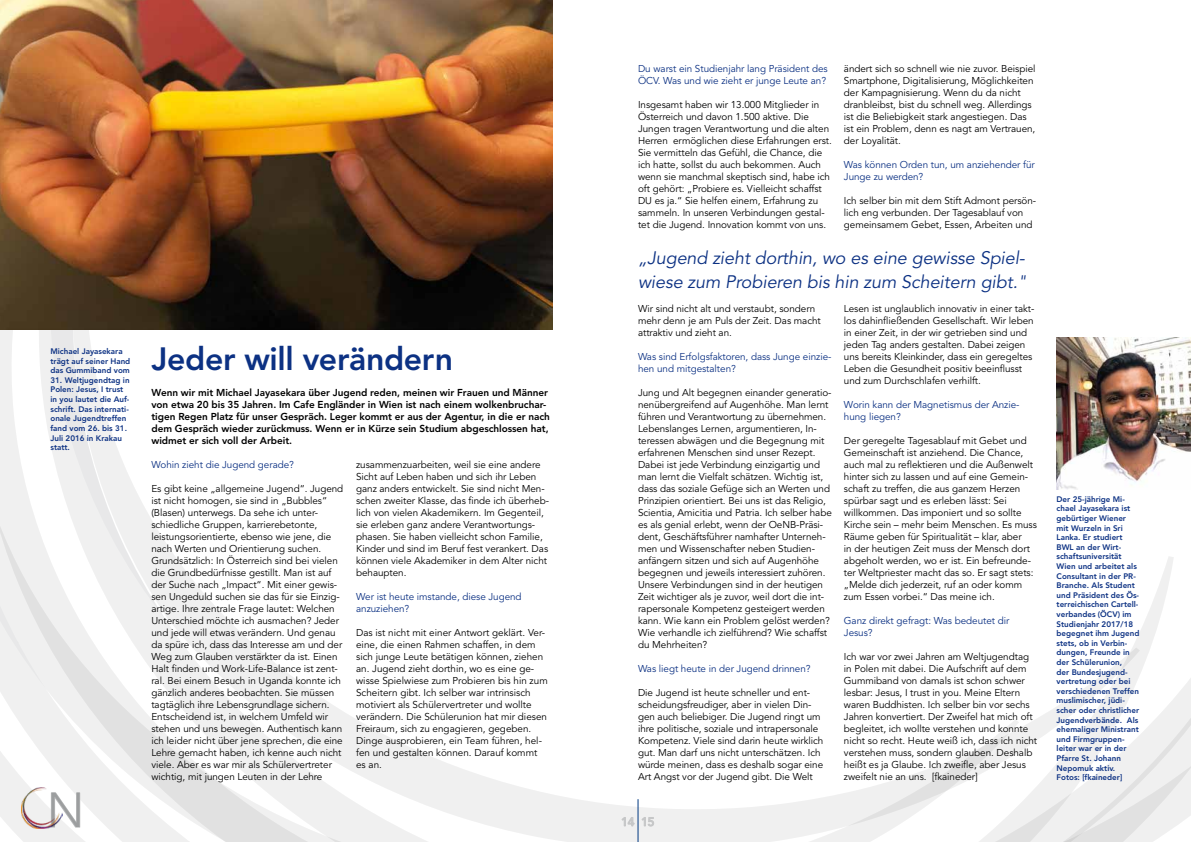
<style>
.page{position:relative;width:1191px;height:842px;background:#fff}
.page>*{position:absolute;margin:0;border:0;box-sizing:border-box;transform-origin:0 0}
.t1{font:300 48.6px "Avenir LT Std";color:#9c9e9f}
.t2{font:800 32px "Avenir LT Std";letter-spacing:-.01em;color:#0c3183}
.t3{font:italic 18px/24px "Avenir LT Std";letter-spacing:-.005em;color:#0c3183}
.t4{font:800 10px/12px "Avenir LT Std";letter-spacing:-.005em;color:#000}
.t5{font:9.9px/12px "Avenir LT Std";letter-spacing:-.005em;color:#000}
.t6{font:9.9px/12px "Avenir LT Std";letter-spacing:-.005em;color:#0c3183}
.t7{font:800 8px/9.6px "Avenir LT Std";color:#0c3183}
</style>
<div class="page">
<svg style="left:0;top:329px;width:706px;height:513px"></svg>
<svg style="left:706px;top:557px;width:485px;height:285px"></svg>
<svg style="left:62px;top:792px;width:18px;height:36px"></svg>
<img style="left:21px;top:788px;width:41px;height:40px">
<hr style="left:637px;top:799px;width:1px;height:43px;background:#003882">
<svg style="left:621px;top:817px;width:13px;height:9px"></svg>
<svg style="left:641px;top:817px;width:13px;height:9px"></svg>
<img style="left:0;top:0;width:553px;height:329px">
<img style="left:1056px;top:337px;width:135px;height:153px">
<p class="t7" style="left:50px;top:346px;width:81px">Michael Jayasekara trägt auf seiner Hand das Gummiband vom</p>
<p class="t7" style="left:50px;top:375px;width:81px">31. Weltjugendtag in<br>Polen: Jesus, I trust in you lautet die Auf&shy;schrift. Das internati&shy;onale Jugendtreffen fand vom 26. bis 31.<br>Juli 2016 in Krakau statt.</p>
<h1 class="t1" style="left:47px;top:782px;width:39px">N</h1>
<h2 class="t2" style="left:151px;top:340px;width:303px">Jeder will verändern</h2>
<p class="t4" style="left:151px;top:387px;width:400px">Wenn wir mit Michael Jayasekara über Jugend reden, meinen wir Frauen und Männer von etwa 20 bis 35 Jahren. Im Cafe Engländer in Wien ist nach einem wolkenbruchar&shy;tigen Regen Platz für unser Gespräch. Leger kommt er aus der Agentur, in die er nach dem Gespräch wieder zurückmuss. Wenn er in Kürze sein Studium abgeschlossen hat, widmet er sich voll der Arbeit.</p>
<p class="t6" style="left:151px;top:459px;width:144px">Wohin zieht die Jugend gerade?</p>
<p class="t5" style="left:151px;top:483px;width:193px">Es gibt keine „allgemeine Jugend“. Jugend ist nicht homogen, sie sind in „Bubbles“ (Blasen) unterwegs. Da sehe ich unter&shy;schiedliche Gruppen, karrierebetonte, leistungsorientierte, ebenso wie jene, die nach Werten und Orientierung suchen.<br>Grundsätzlich: In Österreich sind bei vielen die Grundbedürfnisse gestillt. Man ist auf der Suche nach „Impact“. Mit einer gewis&shy;sen Ungeduld suchen sie das für sie Einzig&shy;artige. Ihre zentrale Frage lautet: Welchen Unterschied möchte ich ausmachen? Jeder und jede will etwas verändern. Und genau da spüre ich, dass das Interesse am und der Weg zum Glauben verstärkter da ist. Einen Halt finden und Work-Life-Balance ist zent&shy;ral. Bei einem Besuch in Uganda konnte ich gänzlich anderes beobachten. Sie müssen tagtäglich ihre Lebensgrundlage sichern.<br>Entscheidend ist, in welchem Umfeld wir stehen und uns bewegen. Authentisch kann ich leider nicht über jene sprechen, die eine Lehre gemacht haben, ich kenne auch nicht viele. Aber es war mir als Schülervertreter wichtig, mit jungen Leuten in der Lehre</p>
<p class="t5" style="left:356px;top:459px;width:194px">zusammenzuarbeiten, weil sie eine andere Sicht auf Leben haben und sich ihr Leben ganz anders entwickelt. Sie sind nicht Men&shy;schen zweiter Klasse, das finde ich überheb&shy;lich von vielen Akademikern. Im Gegenteil, sie erleben ganz andere Verantwortungs&shy;phasen. Sie haben vielleicht schon Familie, Kinder und sind im Beruf fest verankert. Das können viele Akademiker in dem Alter nicht behaupten.</p>
<p class="t6" style="left:356px;top:591px;width:167px">Wer ist heute imstande, diese Jugend anzuziehen?</p>
<p class="t5" style="left:356px;top:627px;width:193px">Das ist nicht mit einer Antwort geklärt. Ver&shy;eine, die einen Rahmen schaffen, in dem sich junge Leute betätigen können, ziehen an. Jugend zieht dorthin, wo es eine ge&shy;wisse Spielwiese zum Probieren bis hin zum Scheitern gibt. Ich selber war intrinsisch motiviert als Schülervertreter und wollte verändern. Die Schülerunion hat mir diesen Freiraum, sich zu engagieren, gegeben.<br>Dinge ausprobieren, ein Team führen, hel&shy;fen und gestalten können. Darauf kommt es an.</p>
<p class="t6" style="left:638px;top:63px;width:191px">Du warst ein Studienjahr lang Präsident des<br>ÖCV. Was und wie zieht er junge Leute an?</p>
<p class="t5" style="left:638px;top:99px;width:195px">Insgesamt haben wir 13.000 Mitglieder in Österreich und davon 1.500 aktive. Die Jungen tragen Verantwortung und die alten Herren ermöglichen diese Erfahrungen erst.<br>Sie vermitteln das Gefühl, die Chance, die ich hatte, sollst du auch bekommen. Auch wenn sie manchmal skeptisch sind, habe ich oft gehört: „Probiere es. Vielleicht schaffst DU es ja.“ Sie helfen einem, Erfahrung zu sammeln. In unseren Verbindungen gestal&shy;tet die Jugend. Innovation kommt von uns.</p>
<p class="t5" style="left:844px;top:63px;width:193px">ändert sich so schnell wie nie zuvor. Beispiel Smartphone, Digitalisierung, Möglichkeiten der Kampagnisierung. Wenn du da nicht dranbleibst, bist du schnell weg. Allerdings ist die Beliebigkeit stark angestiegen. Das ist ein Problem, denn es nagt am Vertrauen, der Loyalität.</p>
<p class="t6" style="left:844px;top:159px;width:192px">Was können Orden tun, um anziehender für<br>Junge zu werden?</p>
<p class="t5" style="left:844px;top:195px;width:194px">Ich selber bin mit dem Stift Admont persön&shy;lich eng verbunden. Der Tagesablauf von gemeinsamem Gebet, Essen, Arbeiten und</p>
<h3 class="t3" style="left:638px;top:246px;width:390px">„Jugend zieht dorthin, wo es eine gewisse Spiel&shy;wiese zum Probieren bis hin zum Scheitern gibt."</h3>
<p class="t5" style="left:638px;top:303px;width:184px">Wir sind nicht alt und verstaubt, sondern mehr denn je am Puls der Zeit. Das macht attraktiv und zieht an.</p>
<p class="t6" style="left:638px;top:351px;width:195px">Was sind Erfolgsfaktoren, dass Junge einzie&shy;hen und mitgestalten?</p>
<p class="t5" style="left:638px;top:387px;width:195px">Jung und Alt begegnen einander generatio&shy;nenübergreifend auf Augenhöhe. Man lernt führen und Verantwortung zu übernehmen.<br>Lebenslanges Lernen, argumentieren, In&shy;teressen abwägen und die Begegnung mit erfahrenen Menschen sind unser Rezept.<br>Dabei ist jede Verbindung einzigartig und man lernt die Vielfalt schätzen. Wichtig ist, dass das soziale Gefüge sich an Werten und Prinzipien orientiert. Bei uns ist das Religio, Scientia, Amicitia und Patria. Ich selber habe es als genial erlebt, wenn der OeNB-Präsi&shy;dent, Geschäftsführer namhafter Unterneh&shy;men und Wissenschafter neben Studien&shy;anfängern sitzen und sich auf Augenhöhe begegnen und jeweils interessiert zuhören.<br>Unsere Verbindungen sind in der heutigen Zeit wichtiger als je zuvor, weil dort die int&shy;rapersonale Kompetenz gesteigert werden kann. Wie kann ein Problem gelöst werden?<br>Wie verhandle ich zielführend? Wie schaffst du Mehrheiten?</p>
<p class="t6" style="left:638px;top:663px;width:174px">Was liegt heute in der Jugend drinnen?</p>
<p class="t5" style="left:638px;top:687px;width:187px">Die Jugend ist heute schneller und ent&shy;scheidungsfreudiger, aber in vielen Din&shy;gen auch beliebiger. Die Jugend ringt um ihre politische, soziale und intrapersonale Kompetenz. Viele sind darin heute wirklich gut. Man darf uns nicht unterschätzen. Ich würde meinen, dass es deshalb sogar eine Art Angst vor der Jugend gibt. Die Welt</p>
<p class="t5" style="left:844px;top:303px;width:192px">Lesen ist unglaublich innovativ in einer takt&shy;los dahinfließenden Gesellschaft. Wir leben in einer Zeit, in der wir getrieben sind und jeden Tag anders gestalten. Dabei zeigen uns bereits Kleinkinder, dass ein geregeltes Leben die Gesundheit positiv beeinflusst und zum Durchschlafen verhilft.</p>
<p class="t6" style="left:844px;top:399px;width:177px">Worin kann der Magnetismus der Anzie&shy;hung liegen?</p>
<p class="t5" style="left:844px;top:435px;width:194px">Der geregelte Tagesablauf mit Gebet und Gemeinschaft ist anziehend. Die Chance, auch mal zu reflektieren und die Außenwelt hinter sich zu lassen und auf eine Gemein&shy;schaft zu treffen, die aus ganzem Herzen spürbar sagt und es erleben lässt: Sei willkommen. Das imponiert und so sollte Kirche sein – mehr beim Menschen. Es muss Räume geben für Spiritualität – klar, aber<br>in der heutigen Zeit muss der Mensch dort abgeholt werden, wo er ist. Ein befreunde&shy;ter Weltpriester macht das so. Er sagt stets: „Melde dich jederzeit, ruf an oder komm zum Essen vorbei.“ Das meine ich.</p>
<p class="t6" style="left:844px;top:615px;width:167px">Ganz direkt gefragt: Was bedeutet dir<br>Jesus?</p>
<p class="t5" style="left:844px;top:651px;width:195px">Ich war vor zwei Jahren am Weltjugendtag in Polen mit dabei. Die Aufschrift auf dem Gummiband von damals ist schon schwer lesbar: Jesus, I trust in you. Meine Eltern waren Buddhisten. Ich selber bin vor sechs Jahren konvertiert. Der Zweifel hat mich oft begleitet, ich wollte verstehen und konnte nicht so recht. Heute weiß ich, dass ich nicht verstehen muss, sondern glauben. Deshalb heißt es ja Glaube. Ich zweifle, aber Jesus zweifelt nie an uns. [fkaineder]</p>
<p class="t7" style="left:1056px;top:494px;width:84px">Der 25-jährige Mi&shy;chael Jayasekara ist gebürtiger Wiener mit Wurzeln in Sri<br>Lanka. Er studiert<br>BWL an der Wirt&shy;schaftsuniversität<br>Wien und arbeitet als<br>Consultant in der PR-<br>Branche. Als Student und Präsident des Ös&shy;terreichischen Cartell&shy;verbandes (ÖCV) im<br>Studienjahr 2017/18 begegnet ihm Jugend stets, ob in Verbin&shy;dungen, Freunde in der Schülerunion,<br>der Bundesjugend&shy;vertretung oder bei verschiedenen Treffen muslimischer, jüdi&shy;scher oder christlicher<br>Jugendverbände. Als ehemaliger Ministrant und Firmgruppen&shy;leiter war er in der<br>Pfarre St. Johann<br>Nepomuk aktiv.<br>Fotos: [fkaineder]</p>
</div>
